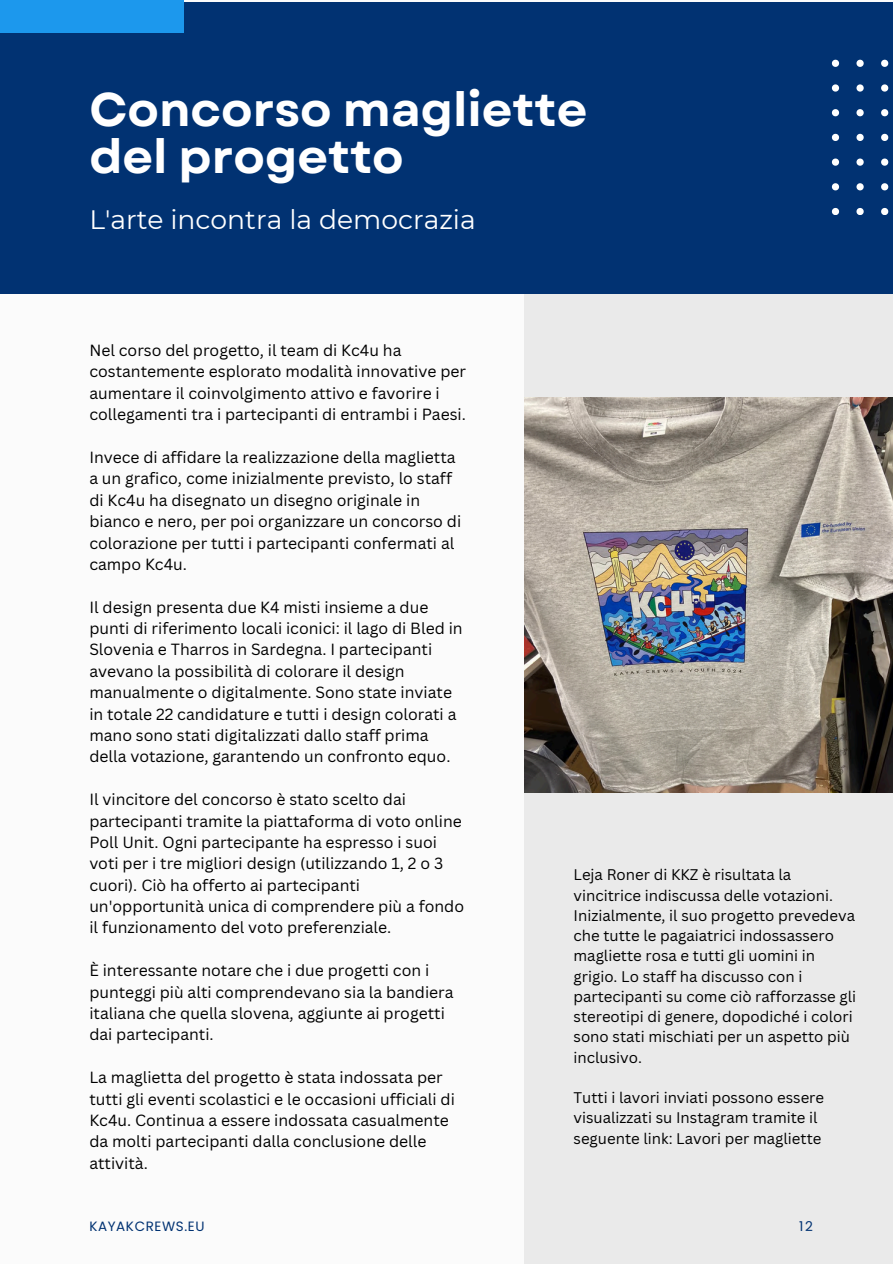
<style>
.page{position:relative;width:893px;height:1264px;background:#fff}
.page>*{position:absolute;margin:0;border:0;box-sizing:border-box;transform-origin:0 0}
.t1{font:700 47.25px/46.2px "Garet";color:#fff}
.t2{font:26.55px "Montserrat";color:#fff}
.t3{font:15.75px/21.3px "Canva Sans";color:#000}
.t4{font:15px/20.2px "Canva Sans";color:#000}
.t5{font:13.5px "Poppins";letter-spacing:.045em;color:#013272}
</style>
<div class="page">
<div style="left:0;top:0;width:892px;height:1263px;background:#fbfbfb"></div>
<div style="left:524px;top:291px;width:368px;height:972px;background:#eaeaea"></div>
<div style="left:0;top:2px;width:892px;height:291px;background:#013272"></div>
<img style="left:524px;top:398px;width:368px;height:395px">
<svg style="left:831px;top:60px;width:8px;height:7px"></svg>
<svg style="left:856px;top:60px;width:7px;height:7px"></svg>
<svg style="left:881px;top:60px;width:7px;height:7px"></svg>
<svg style="left:831px;top:84px;width:8px;height:8px"></svg>
<svg style="left:856px;top:84px;width:7px;height:8px"></svg>
<svg style="left:881px;top:84px;width:7px;height:8px"></svg>
<svg style="left:831px;top:109px;width:8px;height:7px"></svg>
<svg style="left:856px;top:109px;width:7px;height:7px"></svg>
<svg style="left:881px;top:109px;width:7px;height:7px"></svg>
<svg style="left:831px;top:134px;width:8px;height:7px"></svg>
<svg style="left:856px;top:134px;width:7px;height:7px"></svg>
<svg style="left:881px;top:134px;width:7px;height:7px"></svg>
<svg style="left:831px;top:158px;width:8px;height:8px"></svg>
<svg style="left:856px;top:158px;width:7px;height:8px"></svg>
<svg style="left:881px;top:158px;width:7px;height:8px"></svg>
<svg style="left:831px;top:183px;width:8px;height:7px"></svg>
<svg style="left:856px;top:183px;width:7px;height:7px"></svg>
<svg style="left:881px;top:183px;width:7px;height:7px"></svg>
<svg style="left:831px;top:208px;width:8px;height:7px"></svg>
<svg style="left:856px;top:208px;width:7px;height:7px"></svg>
<svg style="left:881px;top:208px;width:7px;height:7px"></svg>
<div style="left:0;top:0;width:184px;height:33px;background:#1c98ed"></div>
<h1 class="t1" style="left:89px;top:87px;width:499px">Concorso magliette del progetto</h1>
<h3 class="t2" style="left:89px;top:203px;width:388px">L'arte incontra la democrazia</h3>
<h2 class="t3" style="left:89px;top:339px;width:378px">Nel corso del progetto, il team di Kc4u ha costantemente esplorato modalità innovative per aumentare il coinvolgimento attivo e favorire i collegamenti tra i partecipanti di entrambi i Paesi.</h2>
<p class="t3" style="left:89px;top:446px;width:373px">Invece di affidare la realizzazione della maglietta a un grafico, come inizialmente previsto, lo staff di Kc4u ha disegnato un disegno originale in bianco e nero, per poi organizzare un concorso di colorazione per tutti i partecipanti confermati al campo Kc4u.</p>
<p class="t3" style="left:89px;top:596px;width:375px">Il design presenta due K4 misti insieme a due punti di riferimento locali iconici: il lago di Bled in Slovenia e Tharros in Sardegna. I partecipanti avevano la possibilità di colorare il design manualmente o digitalmente. Sono state inviate in totale 22 candidature e tutti i design colorati a mano sono stati digitalizzati dallo staff prima della votazione, garantendo un confronto equo.</p>
<h3 class="t3" style="left:89px;top:788px;width:376px">Il vincitore del concorso è stato scelto dai partecipanti tramite la piattaforma di voto online Poll Unit. Ogni partecipante ha espresso i suoi voti per i tre migliori design (utilizzando 1, 2 o 3 cuori). Ciò ha offerto ai partecipanti un'opportunità unica di comprendere più a fondo il funzionamento del voto preferenziale.</h3>
<h3 class="t3" style="left:89px;top:959px;width:366px">È interessante notare che i due progetti con i punteggi più alti comprendevano sia la bandiera italiana che quella slovena, aggiunte ai progetti dai partecipanti.</h3>
<p class="t3" style="left:89px;top:1066px;width:367px">La maglietta del progetto è stata indossata per tutti gli eventi scolastici e le occasioni ufficiali di Kc4u. Continua a essere indossata casualmente da molti partecipanti dalla conclusione delle attività.</p>
<h3 class="t4" style="left:573px;top:864px;width:284px">Leja Roner di KKZ è risultata la vincitrice indiscussa delle votazioni.<br>Inizialmente, il suo progetto prevedeva che tutte le pagaiatrici indossassero magliette rosa e tutti gli uomini in grigio. Lo staff ha discusso con i partecipanti su come ciò rafforzasse gli stereotipi di genere, dopodiché i colori sono stati mischiati per un aspetto più inclusivo.</h3>
<h3 class="t4" style="left:573px;top:1087px;width:252px">Tutti i lavori inviati possono essere visualizzati su Instagram tramite il seguente link: Lavori per magliette</h3>
<h3 class="t5" style="left:89px;top:1217px;width:117px">KAYAKCREWS.EU</h3>
<h3 class="t5" style="left:799px;top:1217px;width:15px">12</h3>
</div>
